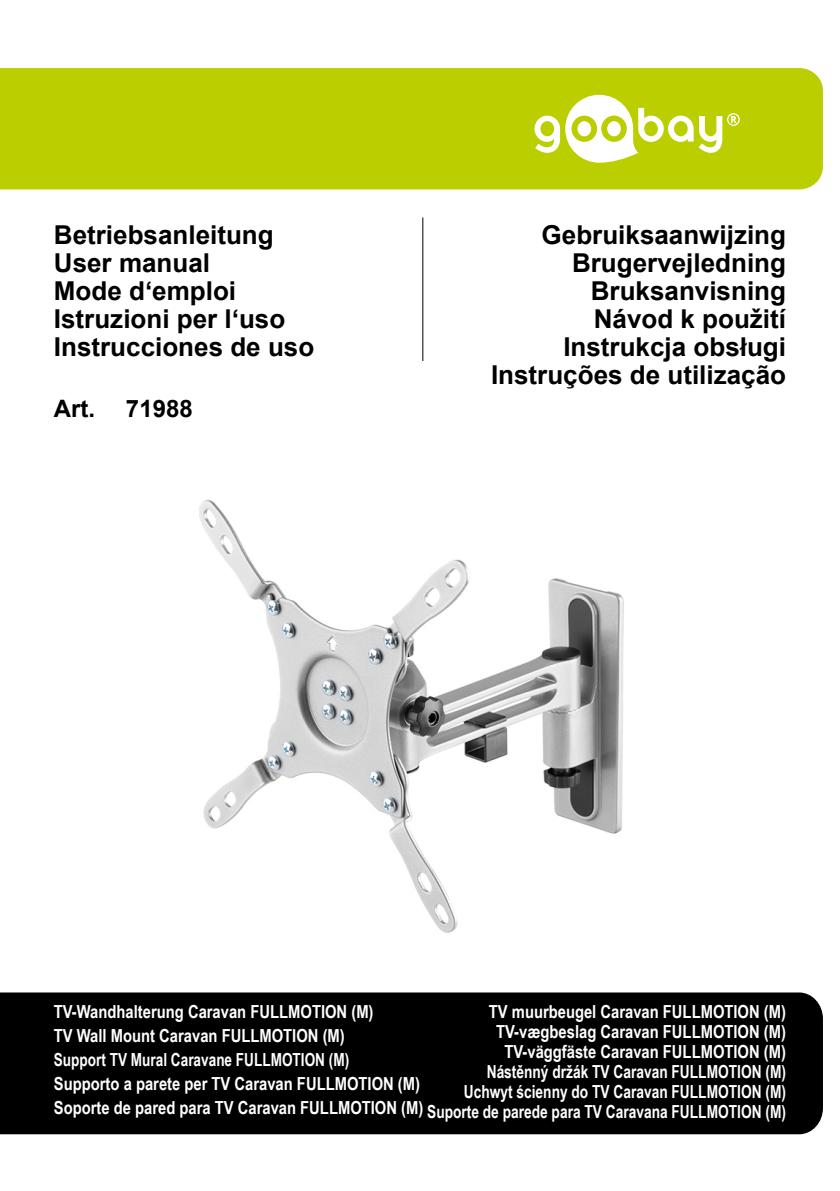
<style>
.page{position:relative;width:840px;height:1191px;background:#fff}
.page>*{position:absolute;margin:0;border:0;box-sizing:border-box;transform-origin:0 0}
.t1{font:700 26px/28px "Arial";color:#000;text-align:right}
.t2{font:700 24px "Arial";color:#000}
.t3{font:700 18px/20px "Arial Narrow";color:#fff}
</style>
<div class="page">
<div style="left:0;top:68px;width:822px;height:121px;background:#bbcf00"></div>
<svg style="left:534px;top:116px;width:25px;height:37px"></svg>
<svg style="left:565px;top:95px;width:174px;height:68px"></svg>
<div style="left:0;top:992px;width:822px;height:142px;background:#000"></div>
<hr style="left:422px;top:217px;width:1px;height:144px;background:#000">
<img style="left:199px;top:500px;width:425px;height:433px">
<h1 class="t1" style="left:54px;top:221px;width:262px;text-align:left">Betriebsanleitung<br>User manual<br>Mode d‘emploi<br>Istruzioni per l‘uso<br>Instrucciones de uso</h1>
<h2 class="t2" style="left:54px;top:392px;width:43px">Art.</h2>
<h2 class="t2" style="left:126px;top:392px;width:68px">71988</h2>
<h1 class="t1" style="left:490px;top:221px;width:296px">Gebruiksaanwijzing<br>Brugervejledning<br>Bruksanvisning<br>Návod k použití<br>Instrukcja obsługi<br>Instruções de utilização</h1>
<p class="t3" style="left:54px;top:998px;width:371px;line-height:24px">TV-Wandhalterung Caravan FULLMOTION (M)<br>TV Wall Mount Caravan FULLMOTION (M)<br>Support TV Mural Caravane FULLMOTION (M)<br>Supporto a parete per TV Caravan FULLMOTION (M)<br>Soporte de pared para TV Caravan FULLMOTION (M)</p>
<p class="t3" style="left:427px;top:1000px;width:360px;text-align:right">TV muurbeugel Caravan FULLMOTION (M)<br>TV-vægbeslag Caravan FULLMOTION (M)<br>TV-väggfäste Caravan FULLMOTION (M)<br>Nástěnný držák TV Caravan FULLMOTION (M)<br>Uchwyt ścienny do TV Caravan FULLMOTION (M)<br>Suporte de parede para TV Caravana FULLMOTION (M)</p>
</div>
